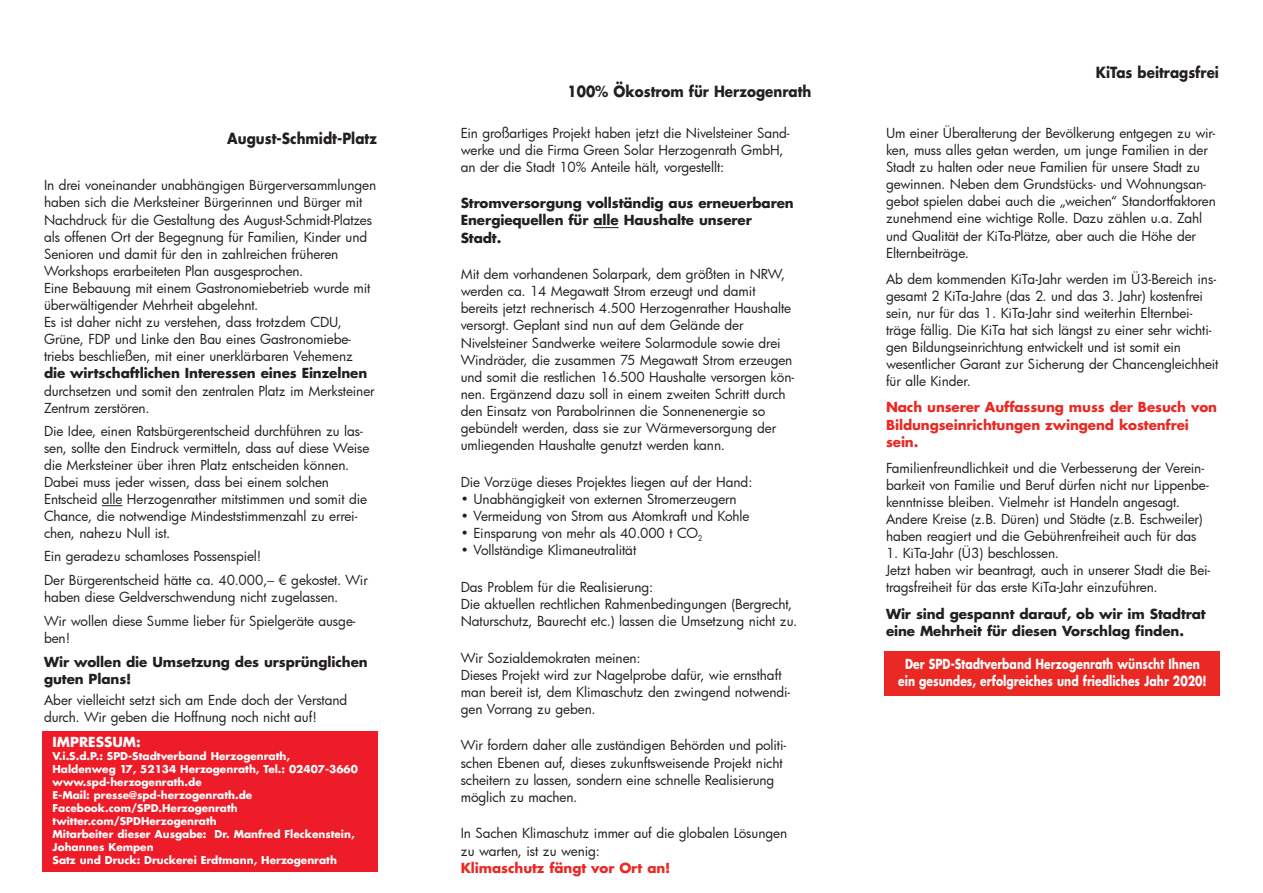
<style>
.page{position:relative;width:1263px;height:893px;background:#fff}
.page>*{position:absolute;margin:0;border:0;box-sizing:border-box;transform-origin:0 0}
.t1{font:700 15px "Futura";color:#231f20;scale:.9 1}
.t2{font:13.5px/17.1px "Futura";letter-spacing:-.005em;color:#231f20}
.t3{font:700 13.5px/17.1px "Futura";letter-spacing:-.005em;color:#231f20}
.t4{font:700 13.5px/17.1px "Futura";letter-spacing:-.005em;color:#ea2924}
.t5{font:700 13.5px/17.5px "Futura";color:#fff;text-align:center;scale:.8 1}
.t6{font:700 13.5px "Futura";color:#fff}
.t7{font:700 10.5px/13px "Futura";color:#fff}
</style>
<div class="page">
<div style="left:43px;top:731px;width:335px;height:141px;background:#ee1c28"></div>
<svg style="left:102px;top:505px;width:20px;height:1px"></svg>
<svg style="left:593px;top:227px;width:26px;height:1px"></svg>
<div style="left:884px;top:651px;width:336px;height:45px;background:#ea2924"></div>
<p class="t1" style="left:227px;top:132px;width:168px">August-Schmidt-Platz</p>
<p class="t2" style="left:44px;top:177px;width:334px">In drei voneinander unabhängigen Bürgerversammlungen haben sich die Merksteiner Bürgerinnen und Bürger mit Nachdruck für die Gestaltung des August-Schmidt-Platzes als offenen Ort der Begegnung für Familien, Kinder und Senioren und damit für den in zahlreichen früheren Workshops erarbeiteten Plan ausgesprochen.<br>Eine Bebauung mit einem Gastronomiebetrieb wurde mit überwältigender Mehrheit abgelehnt.<br>Es ist daher nicht zu verstehen, dass trotzdem CDU, Grüne, FDP und Linke den Bau eines Gastronomiebe&shy;triebs beschließen, mit einer unerklärbaren Vehemenz</p>
<p class="t3" style="left:44px;top:366px;width:325px">die wirtschaftlichen Interessen eines Einzelnen</p>
<p class="t2" style="left:44px;top:382px;width:332px">durchsetzen und somit den zentralen Platz im Merksteiner<br>Zentrum zerstören.</p>
<p class="t2" style="left:44px;top:422px;width:327px">Die Idee, einen Ratsbürgerentscheid durchführen zu las&shy;sen, sollte den Eindruck vermitteln, dass auf diese Weise die Merksteiner über ihren Platz entscheiden können.<br>Dabei muss jeder wissen, dass bei einem solchen Entscheid alle Herzogenrather mitstimmen und somit die Chance, die notwendige Mindeststimmenzahl zu errei&shy;chen, nahezu Null ist.</p>
<p class="t2" style="left:44px;top:545px;width:325px;line-height:23.1px">Ein geradezu schamloses Possenspiel!<br>Der Bürgerentscheid hätte ca. 40.000,– € gekostet. Wir</p>
<p class="t2" style="left:44px;top:584px;width:313px;line-height:24.6px">haben diese Geldverschwendung nicht zugelassen.<br>Wir wollen diese Summe lieber für Spielgeräte ausge-</p>
<p class="t2" style="left:44px;top:630px;width:28px">ben!</p>
<p class="t3" style="left:44px;top:654px;width:325px">Wir wollen die Umsetzung des ursprünglichen guten Plans!</p>
<p class="t2" style="left:44px;top:691px;width:305px">Aber vielleicht setzt sich am Ende doch der Verstand durch. Wir geben die Hoffnung noch nicht auf!</p>
<p class="t6" style="left:53px;top:736px;width:90px">IMPRESSUM:</p>
<p class="t7" style="left:53px;top:750px;width:307px">V.i.S.d.P.: SPD-Stadtverband Herzogenrath,<br>Haldenweg 17, 52134 Herzogenrath, Tel.: 02407-3660 www.spd-herzogenrath.de<br>E-Mail: presse@spd-herzogenrath.de Facebook.com/SPD.Herzogenrath twitter.com/SPDHerzogenrath<br>Mitarbeiter dieser Ausgabe: Dr. Manfred Fleckenstein, Johannes Kempen<br>Satz und Druck: Druckerei Erdtmann, Herzogenrath</p>
<p class="t1" style="left:567px;top:85px;width:273px">100% Ökostrom für Herzogenrath</p>
<p class="t2" style="left:461px;top:124px;width:330px">Ein großartiges Projekt haben jetzt die Nivelsteiner Sand&shy;werke und die Firma Green Solar Herzogenrath GmbH, an der die Stadt 10% Anteile hält, vorgestellt:</p>
<p class="t3" style="left:461px;top:196px;width:334px">Stromversorgung vollständig aus erneuerbaren<br>Energiequellen für alle Haushalte unserer<br>Stadt.</p>
<p class="t2" style="left:461px;top:265px;width:335px">Mit dem vorhandenen Solarpark, dem größten in NRW, werden ca. 14 Megawatt Strom erzeugt und damit bereits jetzt rechnerisch 4.500 Herzogenrather Haushalte versorgt. Geplant sind nun auf dem Gelände der Nivelsteiner Sandwerke weitere Solarmodule sowie drei Windräder, die zusammen 75 Megawatt Strom erzeugen und somit die restlichen 16.500 Haushalte versorgen kön&shy;nen. Ergänzend dazu soll in einem zweiten Schritt durch den Einsatz von Parabolrinnen die Sonnenenergie so gebündelt werden, dass sie zur Wärmeversorgung der umliegenden Haushalte genutzt werden kann.</p>
<p class="t2" style="left:461px;top:473px;width:293px">Die Vorzüge dieses Projektes liegen auf der Hand:</p>
<p class="t2" style="left:461px;top:490px;width:277px">• Unabhängigkeit von externen Stromerzeugern</p>
<p class="t2" style="left:461px;top:507px;width:290px">• Vermeidung von Strom aus Atomkraft und Kohle</p>
<p class="t2" style="left:461px;top:524px;width:243px">• Einsparung von mehr als 40.000 t CO<sub>2</sub></p>
<p class="t2" style="left:461px;top:541px;width:177px">• Vollständige Klimaneutralität</p>
<p class="t2" style="left:461px;top:578px;width:338px">Das Problem für die Realisierung:<br>Die aktuellen rechtlichen Rahmenbedingungen (Bergrecht,<br>Naturschutz, Baurecht etc.) lassen die Umsetzung nicht zu.</p>
<p class="t2" style="left:461px;top:649px;width:331px">Wir Sozialdemokraten meinen:<br>Dieses Projekt wird zur Nagelprobe dafür, wie ernsthaft man bereit ist, dem Klimaschutz den zwingend notwendi&shy;gen Vorrang zu geben.</p>
<p class="t2" style="left:461px;top:737px;width:327px">Wir fordern daher alle zuständigen Behörden und politi&shy;schen Ebenen auf, dieses zukunftsweisende Projekt nicht scheitern zu lassen, sondern eine schnelle Realisierung möglich zu machen.</p>
<p class="t2" style="left:461px;top:825px;width:328px">In Sachen Klimaschutz immer auf die globalen Lösungen zu warten, ist zu wenig:</p>
<p class="t4" style="left:461px;top:860px;width:211px">Klimaschutz fängt vor Ort an!</p>
<p class="t1" style="left:1096px;top:65px;width:138px">KiTas beitragsfrei</p>
<p class="t2" style="left:886px;top:124px;width:331px">Um einer Überalterung der Bevölkerung entgegen zu wir&shy;ken, muss alles getan werden, um junge Familien in der Stadt zu halten oder neue Familien für unsere Stadt zu gewinnen. Neben dem Grundstücks- und Wohnungsan&shy;gebot spielen dabei auch die „weichen“ Standortfaktoren zunehmend eine wichtige Rolle. Dazu zählen u.a. Zahl und Qualität der KiTa-Plätze, aber auch die Höhe der Elternbeiträge.</p>
<p class="t2" style="left:886px;top:270px;width:334px">Ab dem kommenden KiTa-Jahr werden im Ü3-Bereich ins&shy;gesamt 2 KiTa-Jahre (das 2. und das 3. Jahr) kostenfrei sein, nur für das 1. KiTa-Jahr sind weiterhin Elternbei&shy;träge fällig. Die KiTa hat sich längst zu einer sehr wichti&shy;gen Bildungseinrichtung entwickelt und ist somit ein wesentlicher Garant zur Sicherung der Chancengleichheit für alle Kinder.</p>
<p class="t4" style="left:886px;top:400px;width:333px">Nach unserer Auffassung muss der Besuch von<br>Bildungseinrichtungen zwingend kostenfrei sein.</p>
<p class="t2" style="left:886px;top:459px;width:325px">Familienfreundlichkeit und die Verbesserung der Verein&shy;barkeit von Familie und Beruf dürfen nicht nur Lippenbe&shy;kenntnisse bleiben. Vielmehr ist Handeln angesagt.<br>Andere Kreise (z.B. Düren) und Städte (z.B. Eschweiler) haben reagiert und die Gebührenfreiheit auch für das</p>
<p class="t2" style="left:886px;top:544px;width:326px">1. KiTa-Jahr (Ü3) beschlossen.<br>Jetzt haben wir beantragt, auch in unserer Stadt die Bei&shy;tragsfreiheit für das erste KiTa-Jahr einzuführen.</p>
<p class="t3" style="left:886px;top:606px;width:321px">Wir sind gespannt darauf, ob wir im Stadtrat eine Mehrheit für diesen Vorschlag finden.</p>
<p class="t5" style="left:898px;top:656px;width:387px">Der SPD-Stadtverband Herzogenrath wünscht Ihnen ein gesundes, erfolgreiches und friedliches Jahr 2020!</p>
</div>
